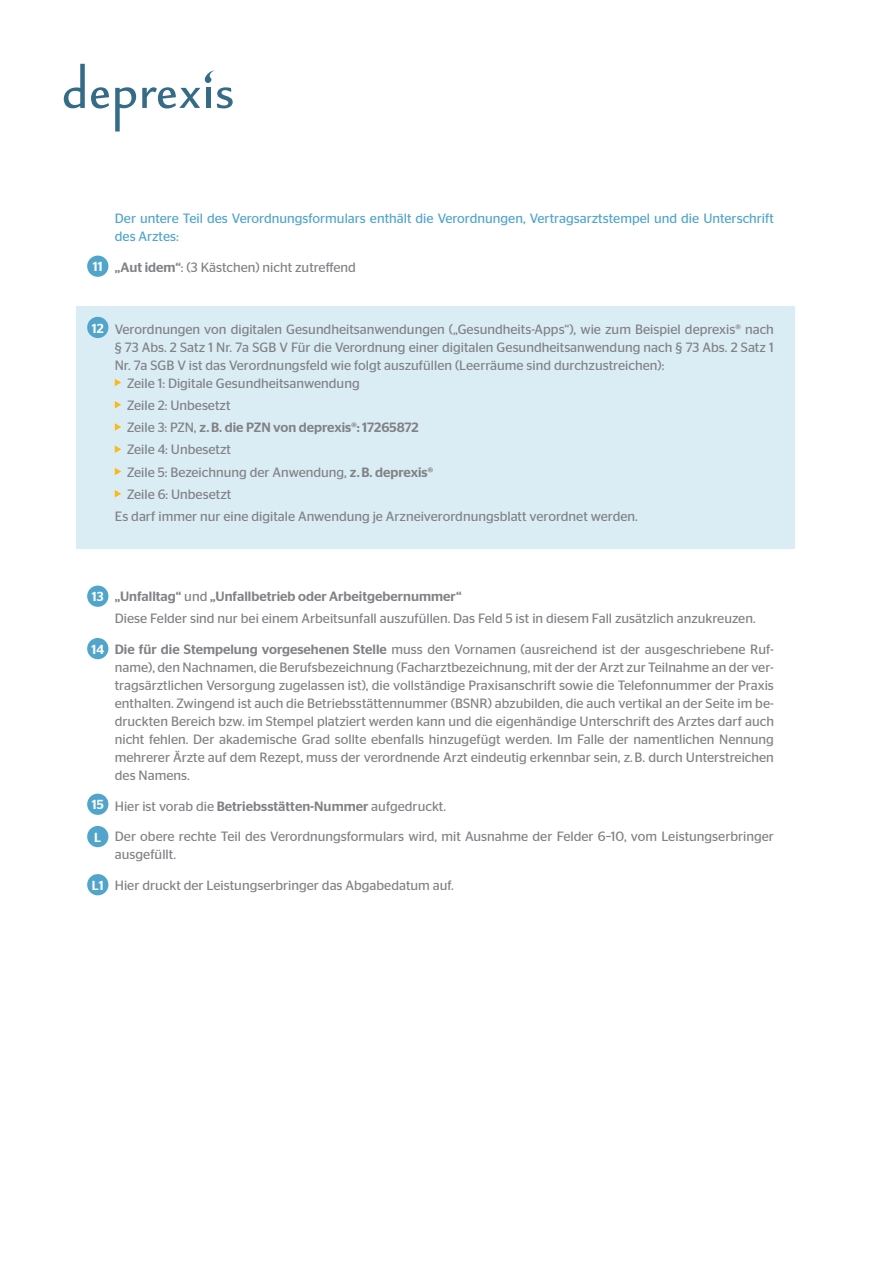
<style>
.page{position:relative;width:893px;height:1263px;background:#fff}
.page>*{position:absolute;margin:0;border:0;box-sizing:border-box;transform-origin:0 0}
.t1{font:13.5px/18px "Stag Sans";color:#808285}
.t2{font:13.5px/18px "Stag Sans";color:#51a5cb}
.t3{font:500 13.5px "Stag Sans";color:#808285}
.t4{font:500 13.05px "Stag Sans";color:#fff}
.s1{font-weight:500}
.s2{font-weight:400}
</style>
<div class="page">
<div style="left:77px;top:306px;width:718px;height:243px;background:#daecf4"></div>
<svg style="left:64px;top:64px;width:21px;height:44px"></svg>
<svg style="left:91px;top:87px;width:18px;height:21px"></svg>
<svg style="left:115px;top:87px;width:21px;height:44px"></svg>
<svg style="left:142px;top:70px;width:91px;height:38px"></svg>
<svg style="left:115px;top:379px;width:6px;height:7px"></svg>
<svg style="left:115px;top:401px;width:6px;height:7px"></svg>
<svg style="left:115px;top:423px;width:6px;height:8px"></svg>
<svg style="left:115px;top:445px;width:6px;height:8px"></svg>
<svg style="left:115px;top:468px;width:6px;height:7px"></svg>
<svg style="left:115px;top:490px;width:6px;height:7px"></svg>
<div style="left:87px;top:256px;width:21px;height:21px;background:#51a5cb;border-radius:50%"></div>
<div style="left:87px;top:317px;width:21px;height:21px;background:#51a5cb;border-radius:50%"></div>
<div style="left:87px;top:585px;width:21px;height:22px;background:#51a5cb;border-radius:50%"></div>
<div style="left:87px;top:638px;width:21px;height:21px;background:#51a5cb;border-radius:50%"></div>
<div style="left:87px;top:794px;width:21px;height:21px;background:#51a5cb;border-radius:50%"></div>
<div style="left:87px;top:826px;width:21px;height:21px;background:#51a5cb;border-radius:50%"></div>
<div style="left:87px;top:874px;width:21px;height:21px;background:#51a5cb;border-radius:50%"></div>
<p class="t4" style="left:93px;top:259px;width:11px">11</p>
<p class="t2" style="left:115px;top:210px;width:661px">Der untere Teil des Verordnungsformulars enthält die Verordnungen, Vertragsarztstempel und die Unterschrift des Arztes:</p>
<p class="t1" style="left:115px;top:258px;width:243px"><span class="s1">„Aut idem“</span>: (3 Kästchen) nicht zutreffend</p>
<p class="t4" style="left:92px;top:321px;width:13px">12</p>
<p class="t1" style="left:115px;top:320px;width:661px">Verordnungen von digitalen Gesundheitsanwendungen („Gesundheits-Apps“), wie zum Beispiel deprexis® nach</p>
<p class="t1" style="left:115px;top:338px;width:660px">§ 73 Abs. 2 Satz 1 Nr. 7a SGB V Für die Verordnung einer digitalen Gesundheitsanwendung nach § 73 Abs. 2 Satz 1</p>
<p class="t1" style="left:115px;top:356px;width:551px">Nr. 7a SGB V ist das Verordnungsfeld wie folgt auszufüllen (Leerräume sind durchzustreichen):</p>
<p class="t1" style="left:127px;top:374px;width:234px">Zeile 1: Digitale Gesundheitsanwendung</p>
<p class="t1" style="left:127px;top:396px;width:105px">Zeile 2: Unbesetzt</p>
<p class="t3" style="left:127px;top:420px;width:293px"><span class="s2">Zeile 3: PZN,</span> z.B. die PZN von deprexis®: 17265872</p>
<p class="t1" style="left:127px;top:441px;width:106px">Zeile 4: Unbesetzt</p>
<p class="t1" style="left:127px;top:463px;width:307px">Zeile 5: Bezeichnung der Anwendung, <span class="s1">z.B. deprexis®</span></p>
<p class="t1" style="left:127px;top:485px;width:106px">Zeile 6: Unbesetzt</p>
<p class="t1" style="left:115px;top:507px;width:524px">Es darf immer nur eine digitale Anwendung je Arzneiverordnungsblatt verordnet werden.</p>
<p class="t4" style="left:92px;top:589px;width:13px">13</p>
<p class="t4" style="left:91px;top:642px;width:14px">14</p>
<p class="t4" style="left:92px;top:797px;width:13px">15</p>
<p class="t4" style="left:94px;top:830px;width:9px">L</p>
<p class="t4" style="left:92px;top:878px;width:14px">L1</p>
<p class="t1" style="left:115px;top:585px;width:642px;line-height:22.2px"><span class="s1">„Unfalltag“</span> und <span class="s1">„Unfallbetrieb oder Arbeitgebernummer“<br></span>Diese Felder sind nur bei einem Arbeitsunfall auszufüllen. Das Feld 5 ist in diesem Fall zusätzlich anzukreuzen.</p>
<p class="t1" style="left:115px;top:640px;width:661px;text-align:justify"><span class="s1">Die für die Stempelung vorgesehenen Stelle</span> muss den Vornamen (ausreichend ist der ausgeschriebene Ruf&shy;name), den Nachnamen, die Berufsbezeichnung (Facharztbezeichnung, mit der der Arzt zur Teilnahme an der ver&shy;tragsärztlichen Versorgung zugelassen ist), die vollständige Praxisanschrift sowie die Telefonnummer der Praxis enthalten. Zwingend ist auch die Betriebsstättennummer (BSNR) abzubilden, die auch vertikal an der Seite im be&shy;druckten Bereich bzw. im Stempel platziert werden kann und die eigenhändige Unterschrift des Arztes darf auch nicht fehlen. Der akademische Grad sollte ebenfalls hinzugefügt werden. Im Falle der namentlichen Nennung mehrerer Ärzte auf dem Rezept, muss der verordnende Arzt eindeutig erkennbar sein, z.B. durch Unterstreichen des Namens.</p>
<p class="t1" style="left:115px;top:797px;width:333px">Hier ist vorab die <span class="s1">Betriebsstätten-Nummer</span> aufgedruckt.</p>
<p class="t1" style="left:115px;top:827px;width:661px">Der obere rechte Teil des Verordnungsformulars wird, mit Ausnahme der Felder 6–10, vom Leistungserbringer ausgefüllt.</p>
<p class="t1" style="left:115px;top:876px;width:340px">Hier druckt der Leistungserbringer das Abgabedatum auf.</p>
</div>
